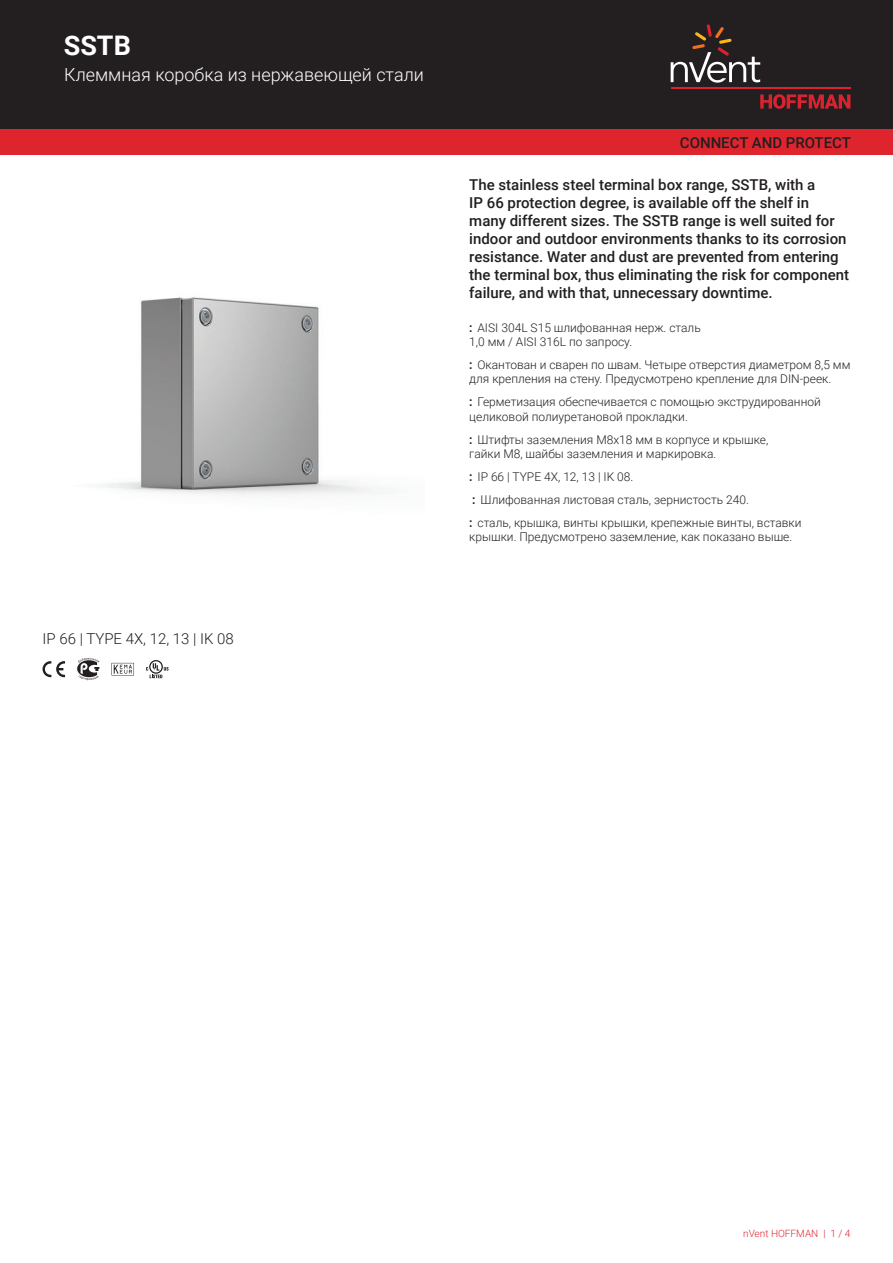
<style>
.page{position:relative;width:893px;height:1263px;background:#fff}
.page>*{position:absolute;margin:0;border:0;box-sizing:border-box;transform-origin:0 0}
.t1{font:700 27px "Roboto";color:#fff}
.t2{font:300 18px "Roboto";color:#fff}
.t3{font:500 15px/18px "Roboto";color:#231f20}
.t4{font:300 15px "Roboto";color:#231f20}
.t5{font:300 12px/14.4px "Roboto";color:#231f20}
.t6{font:300 10.05px "Roboto";color:#de252e}
.s1{font-weight:700}
</style>
<div class="page">
<div style="left:0;top:0;width:893px;height:129px;background:#231f20"></div>
<svg style="left:760px;top:94px;width:90px;height:15px"></svg>
<hr style="left:671px;top:88px;width:179px;height:1px;background:#db2230">
<svg style="left:671px;top:24px;width:89px;height:59px"></svg>
<div style="left:0;top:129px;width:893px;height:26px;background:#de252e"></div>
<img style="left:98px;top:297px;width:292px;height:199px">
<svg style="left:43px;top:661px;width:22px;height:16px"></svg>
<svg style="left:77px;top:658px;width:22px;height:22px"></svg>
<svg style="left:112px;top:663px;width:22px;height:12px"></svg>
<svg style="left:146px;top:660px;width:23px;height:18px"></svg>
<h1 class="t1" style="left:64px;top:27px;width:69px">SSTB</h1>
<h2 class="t2" style="left:64px;top:62px;width:361px">Клеммная коробка из нержавеющей стали</h2>
<p class="t4" style="left:43px;top:628px;width:193px">IP 66 | TYPE 4X, 12, 13 | IK 08</p>
<p class="t3" style="left:680px;top:133px;width:173px">CONNECT AND PROTECT</p>
<p class="t3" style="left:469px;top:175px;width:381px">The stainless steel terminal box range, SSTB, with a<br>IP 66 protection degree, is available off the shelf in many different sizes. The SSTB range is well suited for indoor and outdoor environments thanks to its corrosion resistance. Water and dust are prevented from entering the terminal box, thus eliminating the risk for component failure, and with that, unnecessary downtime.</p>
<p class="t5" style="left:469px;top:320px;width:233px"><span class="s1">:</span> AISI 304L S15 шлифованная нерж. сталь<br>1,0 мм / AISI 316L по запросу.</p>
<p class="t5" style="left:469px;top:357px;width:383px"><span class="s1">:</span> Окантован и сварен по швам. Четыре отверстия диаметром 8,5 мм для крепления на стену. Предусмотрено крепление для DIN-реек.</p>
<p class="t5" style="left:469px;top:394px;width:353px"><span class="s1">:</span> Герметизация обеспечивается с помощью экструдированной целиковой полиуретановой прокладки.</p>
<p class="t5" style="left:469px;top:432px;width:301px"><span class="s1">:</span> Штифты заземления M8x18 мм в корпусе и крышке, гайки М8, шайбы заземления и маркировка.</p>
<p class="t5" style="left:469px;top:465px;width:334px;line-height:23px"><span class="s1">:</span> IP 66 | TYPE 4X, 12, 13 | IK 08.<br><span class="s1">:</span> Шлифованная листовая сталь, зернистость 240.<br><span class="s1">:</span> сталь, крышка, винты крышки, крепежные винты, вставки</p>
<p class="t5" style="left:469px;top:529px;width:324px">крышки. Предусмотрено заземление, как показано выше.</p>
<p class="t6" style="left:743px;top:1226px;width:109px">nVent HOFFMAN | 1 / 4</p>
</div>
